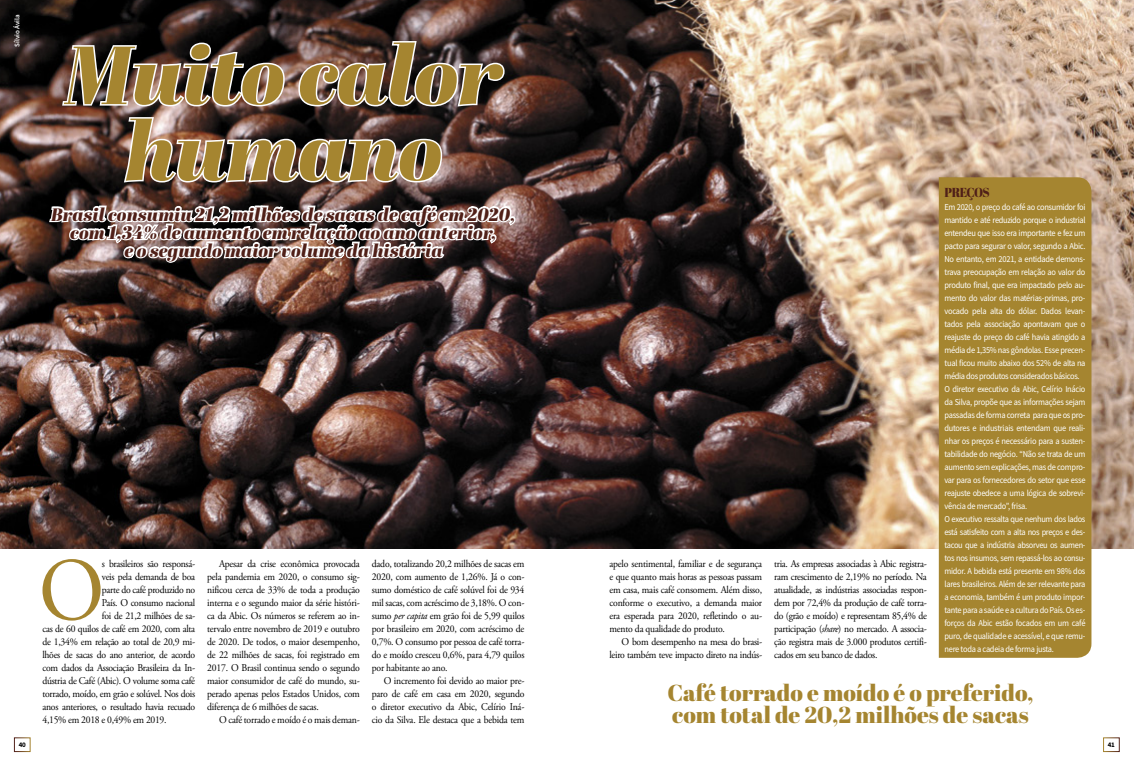
<style>
.page{position:relative;width:1134px;height:766px;background:#fff}
.page>*{position:absolute;margin:0;border:0;box-sizing:border-box;transform-origin:0 0}
.t1{font:88.8px "Adobe Garamond Pro";color:#a58530;scale:.93 1}
.t2{font:italic 82px/76px "Abril Fatface";letter-spacing:-.01em;color:#a58530;text-align:center}
.t3{font:23px/22px "Abril Fatface";color:#a58530}
.t4{font:italic 18px/18px "Abril Fatface";color:#502018;text-align:center}
.t5{font:13px "Abril Fatface";letter-spacing:-.05em;color:#502018;scale:.93 1}
.t6{font:10.4px/13px "Adobe Garamond Pro";letter-spacing:-.03em;color:#000;text-align:justify;scale:.93 1}
.t7{font:9px/13px "Source Sans Pro";letter-spacing:-.03em;color:#fff;scale:.93 1}
.t8{font:600 7px "Source Sans Pro";color:#fff}
.t9{font:700 7px "Source Sans Pro";color:#000}
.s1{font-style:italic}
</style>
<div class="page">
<img style="left:0;top:0;width:1134px;height:548px">
<svg style="left:60px;top:41px;width:226px;height:67px"></svg>
<svg style="left:297px;top:40px;width:209px;height:68px"></svg>
<img style="left:122px;top:116px;width:322px;height:69px">
<img style="left:47px;top:203px;width:470px;height:92px">
<div style="left:939px;top:177px;width:152px;height:480px;background:#a58530"></div>
<div style="left:1103px;top:737px;width:17px;height:14px;border:1px solid #fff"></div>
<div style="left:14px;top:737px;width:17px;height:14px;border:1px solid #fff"></div>
<p class="t8" style="left:13px;top:47px;width:34px;rotate:-90deg">Sílvio Ávila</p>
<h2 class="t2" style="left:64px;top:34px;width:440px">Muito calor humano</h2>
<h3 class="t4" style="left:51px;top:204px;width:466px">Brasil consumiu 21,2 milhões de sacas de café em 2020, com 1,34% de aumento em relação ao ano anterior,<br>e o segundo maior volume da história</h3>
<h1 class="t1" style="left:39px;top:537px;width:72px">O</h1>
<p class="t6" style="left:102px;top:557px;width:102px">s brasileiros são responsá-</p>
<p class="t6" style="left:102px;top:570px;width:102px">veis pela demanda de boa</p>
<p class="t6" style="left:102px;top:583px;width:102px">parte do café produzido no</p>
<p class="t6" style="left:102px;top:596px;width:102px">País. O consumo nacional</p>
<p class="t6" style="left:102px;top:609px;width:102px">foi de 21,2 milhões de sa-</p>
<p class="t6" style="left:43px;top:622px;width:166px">cas de 60 quilos de café em 2020, com alta</p>
<p class="t6" style="left:43px;top:635px;width:166px">de 1,34% em relação ao total de 20,9 mi-</p>
<p class="t6" style="left:43px;top:648px;width:166px">lhões de sacas do ano anterior, de acordo</p>
<p class="t6" style="left:43px;top:661px;width:166px">com dados da Associação Brasileira da In-</p>
<p class="t6" style="left:43px;top:674px;width:166px">dústria de Café (Abic). O volume soma café</p>
<p class="t6" style="left:43px;top:687px;width:166px">torrado, moído, em grão e solúvel. Nos dois</p>
<p class="t6" style="left:43px;top:700px;width:166px">anos anteriores, o resultado havia recuado</p>
<p class="t6" style="left:43px;top:713px;width:135px">4,15% em 2018 e 0,49% em 2019.</p>
<p class="t6" style="left:207px;top:557px;width:166px;text-indent:12px">Apesar da crise econômica provocada pela pandemia em 2020, o consumo sig&shy;nificou cerca de 33% de toda a produção interna e o segundo maior da série históri&shy;ca da Abic. Os números se referem ao in&shy;tervalo entre novembro de 2019 e outubro de 2020. De todos, o maior desempenho, de 22 milhões de sacas, foi registrado em 2017. O Brasil continua sendo o segundo maior consumidor de café do mundo, su&shy;perado apenas pelos Estados Unidos, com diferença de 6 milhões de sacas.</p>
<p class="t6" style="left:219px;top:713px;width:153px">O café torrado e moído é o mais deman-</p>
<p class="t6" style="left:372px;top:557px;width:166px">dado, totalizando 20,2 milhões de sacas em 2020, com aumento de 1,26%. Já o con&shy;sumo doméstico de café solúvel foi de 934 mil sacas, com acréscimo de 3,18%. O con&shy;sumo <span class="s1">per capita</span> em grão foi de 5,99 quilos por brasileiro em 2020, com acréscimo de 0,7%. O consumo por pessoa de café torra&shy;do e moído cresceu 0,6%, para 4,79 quilos por habitante ao ano.</p>
<p class="t6" style="left:372px;top:674px;width:166px;text-indent:12px">O incremento foi devido ao maior pre&shy;paro de café em casa em 2020, segundo o diretor executivo da Abic, Celírio Iná&shy;cio da Silva. Ele destaca que a bebida tem</p>
<p class="t6" style="left:609px;top:557px;width:166px">apelo sentimental, familiar e de segurança e que quanto mais horas as pessoas passam em casa, mais café consomem. Além disso, conforme o executivo, a demanda maior era esperada para 2020, refletindo o au&shy;mento da qualidade do produto.</p>
<p class="t6" style="left:609px;top:635px;width:166px;text-align:right">O bom desempenho na mesa do brasi&shy;leiro também teve impacto direto na indús-</p>
<p class="t6" style="left:774px;top:557px;width:166px">tria. As empresas associadas à Abic registra&shy;ram crescimento de 2,19% no período. Na atualidade, as indústrias associadas respon&shy;dem por 72,4% da produção de café torra&shy;do (grão e moído) e representam 85,4% de participação (<span class="s1">share</span>) no mercado. A associa&shy;ção registra mais de 3.000 produtos certifi&shy;cados em seu banco de dados.</p>
<p class="t5" style="left:944px;top:183px;width:50px">PREÇOS</p>
<p class="t7" style="left:944px;top:200px;width:153px">Em 2020, o preço do café ao consumidor foi mantido e até reduzido porque o industrial entendeu que isso era importante e fez um pacto para segurar o valor, segundo a Abic.<br>No entanto, em 2021, a entidade demons&shy;trava preocupação em relação ao valor do produto final, que era impactado pelo au&shy;mento do valor das matérias-primas, pro&shy;vocado pela alta do dólar. Dados levan&shy;tados pela associação apontavam que o reajuste do preço do café havia atingido a média de 1,35% nas gôndolas. Esse precen&shy;tual ficou muito abaixo dos 52% de alta na média dos produtos considerados básicos.<br>O diretor executivo da Abic, Celírio I nácio da Silva, propõe que as informações sejam passadas de forma correta para que os pro&shy;dutores e industriais entendam que reali&shy;nhar os preços é necessário para a susten&shy;tabilidade do negócio. “Não se trata de um aumento sem explicações, mas de compro&shy;var para os fornecedores do setor que esse reajuste obedece a uma lógica de sobrevi&shy;vência de mercado”, frisa.<br>O executivo ressalta que nenhum dos lados está satisfeito com a alta nos preços e des&shy;tacou que a indústria absorveu os aumen&shy;tos nos insumos, sem repassá-los ao consu&shy;midor. A bebida está presente em 98% dos lares brasileiros. Além de ser relevante para a economia, também é um produto impor&shy;tante para a saúde e a cultura do País. Os es&shy;forços da Abic estão focados em um café puro, de qualidade e acessível, e que remu&shy;nere toda a cadeia de forma justa.</p>
<h3 class="t3" style="left:667px;top:681px;width:368px">Café torrado e moído é o preferido, com total de 20,2 milhões de sacas</h3>
<p class="t9" style="left:19px;top:740px;width:9px">40</p>
<p class="t9" style="left:1108px;top:740px;width:9px">41</p>
</div>
